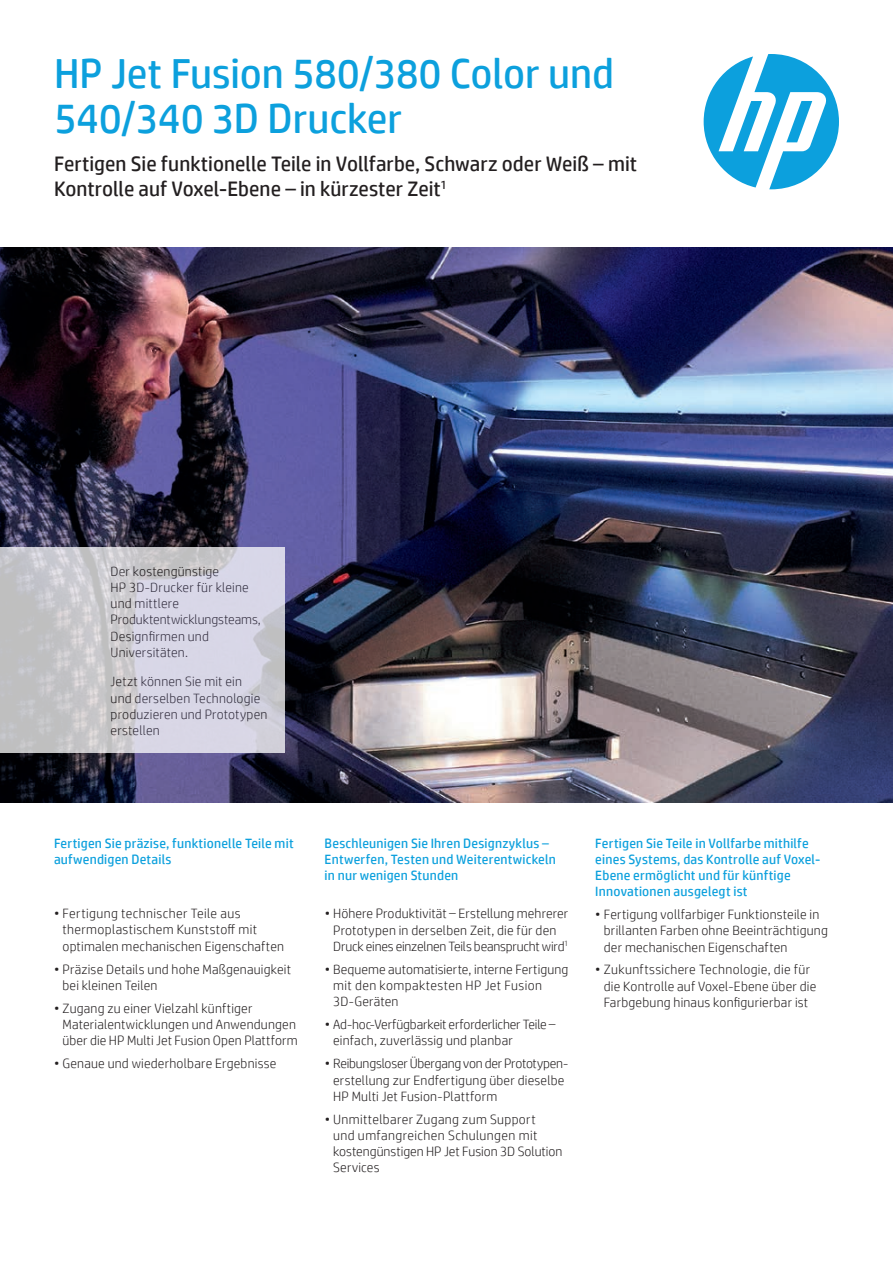
<style>
.page{position:relative;width:893px;height:1263px;background:#fff}
.page>*{position:absolute;margin:0;border:0;box-sizing:border-box;transform-origin:0 0}
.Headline_blue{font:42px/45px "HP Simplified";letter-spacing:-.005em;color:#0ca0dd}
.Subhead{font:21px/25.2px "HP Simplified";color:#231f20}
.t1{font:300 13.5px/16.2px "HP Simplified";letter-spacing:.015em;color:#231f20}
.Body_header_-_Blue_B{font:13.5px/16.2px "HP Simplified";letter-spacing:.015em;color:#0ca0dd}
.Body_header_-_Blue{font:13.5px/16.2px "HP Simplified";letter-spacing:.015em;color:#0ca0dd}
.t2{font:300 13.5px/16.2px "HP Simplified";letter-spacing:-.01em;color:#231f20}
</style>
<div class="page">
<svg style="left:704px;top:54px;width:135px;height:135px"></svg>
<img style="left:0;top:248px;width:893px;height:554px">
<svg style="left:0;top:547px;width:285px;height:206px"></svg>
<p class="Headline_blue" style="left:54px;top:51px;width:561px">HP Jet Fusion 580/380 Color und<br>540/340 3D Drucker</p>
<p class="Subhead" style="left:54px;top:151px;width:585px">Fertigen Sie funktionelle Teile in Vollfarbe, Schwarz oder Weiß – mit<br>Kontrolle auf Voxel-Ebene – in kürzester Zeit<sup>1</sup></p>
<p class="t1" style="left:111px;top:562px;width:152px">Der kostengünstige<br>HP 3D-Drucker für kleine und mittlere<br>Produktentwicklungsteams,<br>Designfirmen und<br>Universitäten.</p>
<p class="t1" style="left:111px;top:673px;width:158px">Jetzt können Sie mit ein<br>und derselben Technologie produzieren und Prototypen erstellen</p>
<p class="Body_header_-_Blue_B" style="left:54px;top:834px;width:241px">Fertigen Sie präzise, funktionelle Teile mit aufwendigen Details</p>
<p class="t1" style="left:63px;top:905px;width:223px;text-indent:-9px">• Fertigung technischer Teile aus thermoplastischem Kunststoff mit optimalen mechanischen Eigenschaften</p>
<p class="t1" style="left:63px;top:960px;width:230px;text-indent:-9px">• Präzise Details und hohe Maßgenauigkeit bei kleinen Teilen</p>
<p class="t1" style="left:63px;top:999px;width:237px;text-indent:-9px">• Zugang zu einer Vielzahl künftiger<br>Materialentwicklungen und Anwendungen über die HP Multi Jet Fusion Open Plattform</p>
<p class="t1" style="left:54px;top:1055px;width:224px">• Genaue und wiederholbare Ergebnisse</p>
<p class="Body_header_-_Blue_B" style="left:325px;top:834px;width:233px">Beschleunigen Sie Ihren Designzyklus –<br>Entwerfen, Testen und Weiterentwickeln in nur wenigen Stunden</p>
<p class="t1" style="left:333px;top:905px;width:237px;text-indent:-9px">• Höhere Produktivität – Erstellung mehrerer<br>Prototypen in derselben Zeit, die für den<br>Druck eines einzelnen Teils beansprucht wird<sup>1</sup></p>
<p class="t1" style="left:333px;top:961px;width:237px;text-indent:-9px">• Bequeme automatisierte, interne Fertigung mit den kompaktesten HP Jet Fusion<br>3D-Geräten</p>
<p class="t2" style="left:333px;top:1016px;width:224px;text-indent:-9px">• Ad-hoc-Verfügbarkeit erforderlicher Teile – einfach, zuverlässig und planbar</p>
<p class="t1" style="left:333px;top:1055px;width:237px;text-indent:-9px">• Reibungsloser Übergang von der Prototypen&shy;erstellung zur Endfertigung über dieselbe<br>HP Multi Jet Fusion-Plattform</p>
<p class="t1" style="left:333px;top:1110px;width:231px;text-indent:-9px">• Unmittelbarer Zugang zum Support<br>und umfangreichen Schulungen mit kostengünstigen HP Jet Fusion 3D Solution<br>Services</p>
<p class="Body_header_-_Blue" style="left:595px;top:834px;width:227px">Fertigen Sie Teile in Vollfarbe mithilfe eines Systems, das Kontrolle auf Voxel-Ebene ermöglicht und für künftige Innovationen ausgelegt ist</p>
<p class="t1" style="left:604px;top:906px;width:226px;text-indent:-9px">• Fertigung vollfarbiger Funktionsteile in brillanten Farben ohne Beeinträchtigung der mechanischen Eigenschaften</p>
<p class="t1" style="left:604px;top:961px;width:214px;text-indent:-9px">• Zukunftssichere Technologie, die für die Kontrolle auf Voxel-Ebene über die<br>Farbgebung hinaus konfigurierbar ist</p>
</div>
